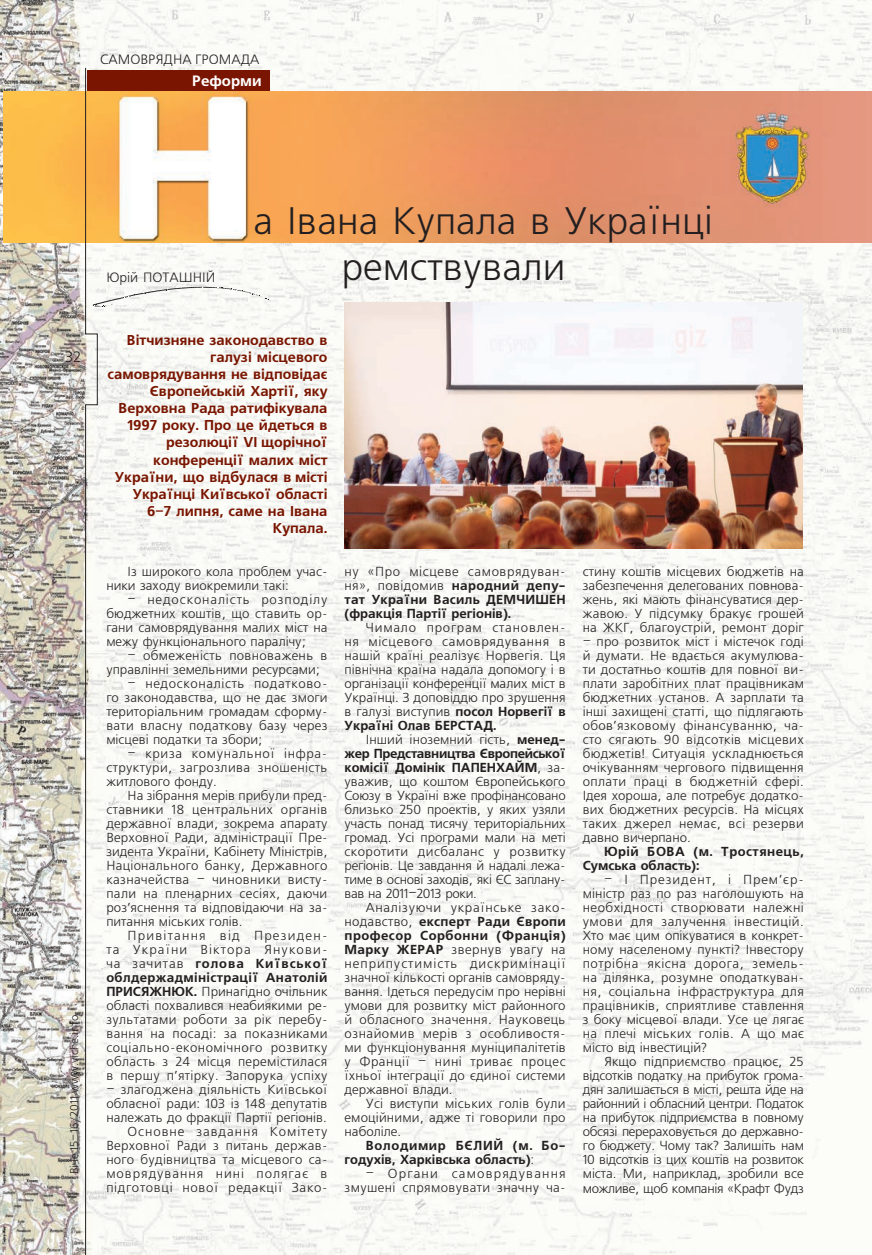
<style>
.page{position:relative;width:872px;height:1255px;background:#fff}
.page>*{position:absolute;margin:0;border:0;box-sizing:border-box;transform-origin:0 0}
.t1{font:38.25px "Free Set C";color:#231f20}
.rubrica_left{font:700 15px "Free Set C";color:#fff}
.foto{font:15px "Free Set C";color:#231f20}
.vrez{font:700 14.25px/17.1px "Free Set C";color:#791500;text-align:right}
.rubrica_right{font:13.5px "Free Set C";color:#231f20}
.author{font:13.5px "Free Set C";color:#231f20}
.text_freeset{font:13.05px/14px "Free Set C";letter-spacing:.01em;color:#231f20;text-align:justify}
.text_freeset-2{font:700 13.05px/14px "Free Set C";color:#231f20;text-align:justify}
.text_freeset-3{font:700 13.05px/14px "Free Set C";letter-spacing:.035em;color:#231f20}
.t2{font:11.25px "Free Set C";color:#231f20}
.s1{font-weight:700}
.s2{font-weight:400}
</style>
<div class="page">
<img style="left:0;top:0;width:872px;height:1254px">
<img style="left:4px;top:91px;width:868px;height:151px">
<img style="left:344px;top:302px;width:458px;height:246px">
<svg style="left:84px;top:55px;width:186px;height:1199px"></svg>
<p class="rubrica_right" style="left:100px;top:52px;width:161px">САМОВРЯДНА ГРОМАДА</p>
<p class="rubrica_left" style="left:192px;top:72px;width:71px">Реформи</p>
<p class="foto" style="left:65px;top:349px;width:18px">32</p>
<p class="t2" style="left:68px;top:1174px;width:161px;rotate:-90deg">Віче 15–16/2011 www.viche.info</p>
<p class="author" style="left:106px;top:270px;width:110px">Юрій ПОТАШНІЙ</p>
<p class="t1" style="left:253px;top:200px;width:461px">а Івана Купала в Українці</p>
<p class="t1" style="left:341px;top:246px;width:225px">ремствували</p>
<p class="vrez" style="left:107px;top:332px;width:221px">Вітчизняне законодавство в галузі місцевого самоврядування не відповідає<br>Європейській Хартії, яку<br>Верховна Рада ратифікувала<br>1997 року. Про це йдеться в резолюції VI щорічної конференції малих міст<br>України, що відбулася в місті<br>Українці Київської області<br>6–7 липня, саме на Івана<br>Купала.</p>
<p class="text_freeset" style="left:106px;top:565px;width:223px;text-indent:21px">Із широкого кола проблем учас&shy;ники заходу виокремили такі:</p>
<p class="text_freeset" style="left:106px;top:593px;width:223px;text-indent:21px">– недосконалість розподілу бюджетних коштів, що ставить ор&shy;гани самоврядування малих міст на межу функціонального паралічу;</p>
<p class="text_freeset" style="left:106px;top:649px;width:223px;text-indent:21px">– обмеженість повноважень в управлінні земельними ресурсами;</p>
<p class="text_freeset" style="left:106px;top:677px;width:223px;text-indent:21px">– недосконалість податково&shy;го законодавства, що не дає змоги територіальним громадам сформу&shy;вати власну податкову базу через місцеві податки та збори;</p>
<p class="text_freeset" style="left:106px;top:747px;width:223px;text-indent:21px">– криза комунальної інфра&shy;структури, загрозлива зношеність житлового фонду.</p>
<p class="text_freeset" style="left:106px;top:789px;width:223px;text-indent:21px">На зібрання мерів прибули пред&shy;ставники 18 центральних органів державної влади, зокрема апарату Верховної Ради, адміністрації Пре&shy;зидента України, Кабінету Міністрів, Національного банку, Державного казначейства – чиновники висту&shy;пали на пленарних сесіях, даючи роз’яснення та відповідаючи на за&shy;питання міських голів.</p>
<p class="text_freeset" style="left:106px;top:929px;width:223px;text-indent:21px">Привітання від Президен&shy;та України Віктора Янукови&shy;ча зачитав <span class="s1">голова Київської облдержадміністрації Анатолій ПРИСЯЖНЮК.</span> Принагідно очільник області похвалився неабиякими ре&shy;зультатами роботи за рік перебу&shy;вання на посаді: за показниками соціально-економічного розвитку область з 24 місця перемістилася в першу п’ятірку. Запорука успіху</p>
<p class="text_freeset" style="left:106px;top:1083px;width:223px">– злагоджена діяльність Київської обласної ради: 103 із 148 депутатів належать до фракції Партії регіонів.</p>
<p class="text_freeset" style="left:106px;top:1125px;width:223px;text-indent:21px">Основне завдання Комітету Верховної Ради з питань держав&shy;ного будівництва та місцевого са&shy;моврядування нині полягає в підготовці нової редакції Зако-</p>
<p class="text_freeset-2" style="left:344px;top:565px;width:223px"><span class="s2">ну «Про місцеве самоврядуван&shy;ня», повідомив</span> народний депу&shy;тат України Василь ДЕМЧИШЕН (фракція Партії регіонів).</p>
<p class="text_freeset" style="left:344px;top:621px;width:223px;text-indent:21px">Чимало програм становлен&shy;ня місцевого самоврядування в нашій країні реалізує Норвегія. Ця північна країна надала допомогу і в організації конференції малих міст в Українці. З доповіддю про зрушення в галузі виступив <span class="s1">посол Норвегії в Україні Олав БЕРСТАД.</span></p>
<p class="text_freeset" style="left:344px;top:733px;width:223px;text-indent:21px">Інший іноземний гість, <span class="s1">менед&shy;жер Представництва Європейської комісії Домінік ПАПЕНХАЙМ</span>, за&shy;уважив, що коштом Європейського Союзу в Україні вже профінансовано близько 250 проектів, у яких узяли участь понад тисячу територіальних громад. Усі програми мали на меті скоротити дисбаланс у розвитку регіонів. Це завдання й надалі лежа&shy;тиме в основі заходів, які ЄС заплану&shy;вав на 2011–2013 роки.</p>
<p class="text_freeset" style="left:344px;top:901px;width:223px;text-indent:21px">Аналізуючи українське зако&shy;нодавство, <span class="s1">експерт Ради Європи професор Сорбонни (Франція)<br>Марку ЖЕРАР</span> звернув увагу на неприпустимість дискримінації значної кількості органів самовряду&shy;вання. Ідеться передусім про нерівні умови для розвитку міст районного й обласного значення. Науковець ознайомив мерів з особливостя&shy;ми функціонування муніципалітетів у Франції – нині триває процес їхньої інтеграції до єдиної системи державної влади.</p>
<p class="text_freeset" style="left:344px;top:1097px;width:222px;text-indent:21px">Усі виступи міських голів були емоційними, адже ті говорили про наболіле.</p>
<p class="text_freeset-2" style="left:344px;top:1139px;width:223px;text-indent:21px">Володимир БЄЛИЙ (м. Бо&shy;годухів, Харківська область)<span class="s2">:</span></p>
<p class="text_freeset" style="left:344px;top:1167px;width:223px;text-align:right">– Органи самоврядування змушені спрямовувати значну ча-</p>
<p class="text_freeset" style="left:583px;top:565px;width:223px">стину коштів місцевих бюджетів на забезпечення делегованих повнова&shy;жень, які мають фінансуватися дер&shy;жавою. У підсумку бракує грошей на ЖКГ, благоустрій, ремонт доріг</p>
<p class="text_freeset" style="left:583px;top:635px;width:223px">– про розвиток міст і містечок годі й думати. Не вдається акумулюва&shy;ти достатньо коштів для повної ви&shy;плати заробітних плат працівникам бюджетних установ. А зарплати та інші захищені статті, що підлягають обов’язковому фінансуванню, ча&shy;сто сягають 90 відсотків місцевих бюджетів! Ситуація ускладнюється очікуванням чергового підвищення оплати праці в бюджетній сфері.<br>Ідея хороша, але потребує додатко&shy;вих бюджетних ресурсів. На місцях таких джерел немає, всі резерви давно вичерпано.</p>
<p class="text_freeset-3" style="left:583px;top:845px;width:223px;text-indent:21px">Юрій БОВА (м. Тростянець,<br>Сумська область):</p>
<p class="text_freeset" style="left:583px;top:873px;width:223px;text-align:left;text-indent:21px">– І Президент, і Прем’єр&shy;міністр раз по раз наголошують на необхідності створювати належні умови для залучення інвестицій.<br>Хто має цим опікуватися в конкрет&shy;ному населеному пункті? Інвестору потрібна якісна дорога, земель&shy;на ділянка, розумне оподаткуван&shy;ня, соціальна інфраструктура для працівників, сприятливе ставлення з боку місцевої влади. Усе це лягає на плечі міських голів. А що має місто від інвестицій?</p>
<p class="text_freeset" style="left:583px;top:1055px;width:223px;text-indent:21px">Якщо підприємство працює, 25 відсотків податку на прибуток грома&shy;дян залишається в місті, решта йде на районний і обласний центри. Податок на прибуток підприємства в повному обсязі перераховується до державно&shy;го бюджету. Чому так? Залишіть нам 10 відсотків із цих коштів на розвиток міста. Ми, наприклад, зробили все можливе, щоб компанія «Крафт Фудз</p>
</div>
